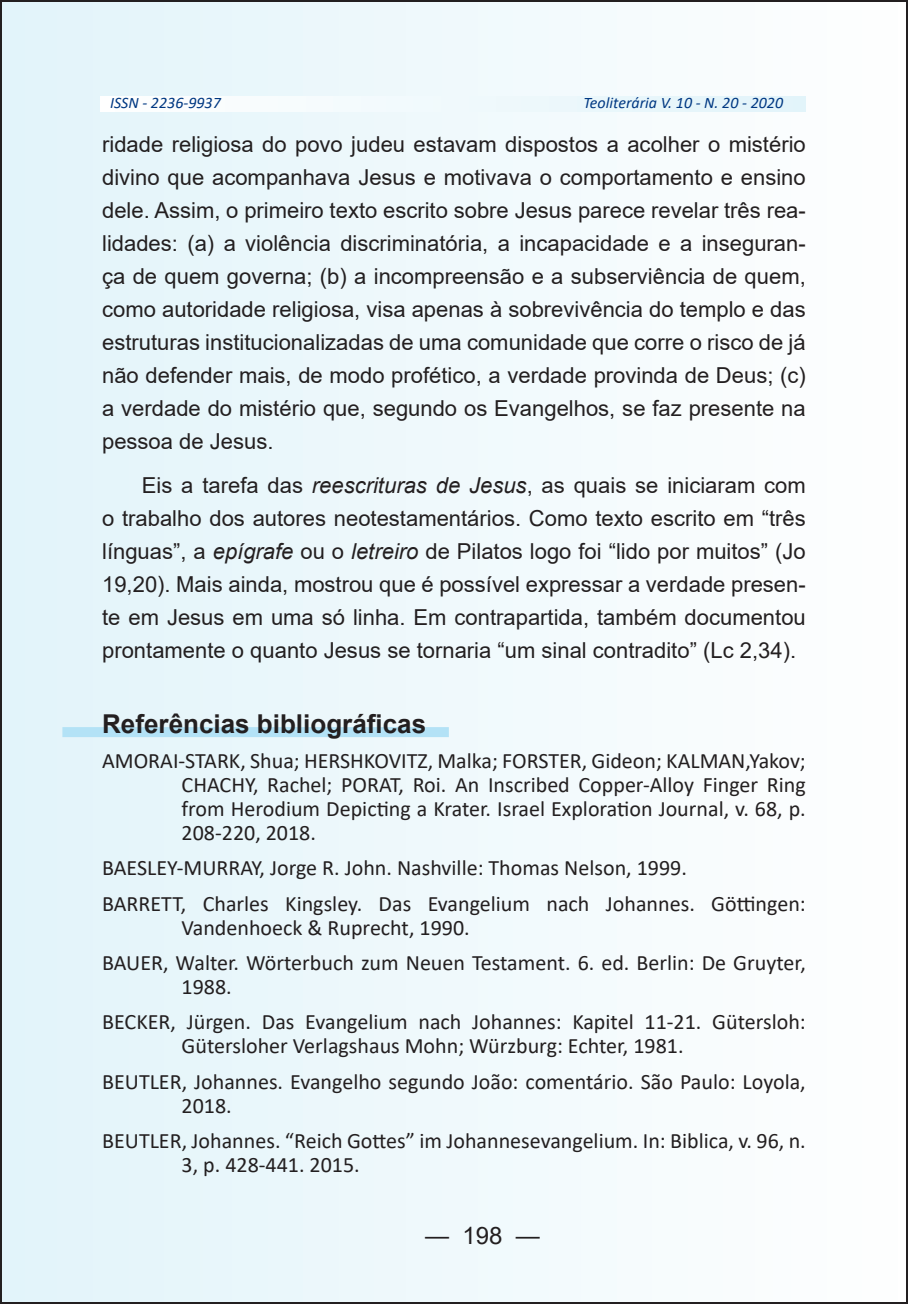
<style>
.page{position:relative;width:908px;height:1304px;background:#fff}
.page>*{position:absolute;margin:0;border:0;box-sizing:border-box;transform-origin:0 0}
.t1{font:700 26px "Arial";color:#231f20}
.t2{font:24px "Arial";color:#231f20}
.t3{font:22px/33px "Arial";color:#231f20;text-align:justify}
.t4{font:22px/35.4px "Calibri";color:#231f20}
.t5{font:italic 16px "Calibri";color:#003882}
.s1{font-style:italic}
</style>
<div class="page">
<div style="left:1px;top:1px;width:905px;height:1302px;background:linear-gradient(to right,#e2f4fa,#fefefe)"></div>
<svg style="left:100px;top:96px;width:705px;height:15px"></svg>
<div style="left:62px;top:727px;width:386px;height:10px;background:#b3e2f6"></div>
<p class="t5" style="left:110px;top:92px;width:112px">ISSN - 2236-9937</p>
<p class="t5" style="left:583px;top:92px;width:201px">Teoliterária V. 10 - N. 20 - 2020</p>
<p class="t3" style="left:102px;top:128px;width:704px">ridade religiosa do povo judeu estavam dispostos a acolher o mistério divino que acompanhava Jesus e motivava o comportamento e ensino dele. Assim, o primeiro texto escrito sobre Jesus parece revelar três rea&shy;lidades: (a) a violência discriminatória, a incapacidade e a inseguran&shy;ça de quem governa; (b) a incompreensão e a subserviência de quem, como autoridade religiosa, visa apenas à sobrevivência do templo e das estruturas institucionalizadas de uma comunidade que corre o risco de já não defender mais, de modo profético, a verdade provinda de Deus; (c) a verdade do mistério que, segundo os Evangelhos, se faz presente na pessoa de Jesus.</p>
<p class="t3" style="left:102px;top:469px;width:705px;text-indent:40px">Eis a tarefa das <span class="s1">reescrituras de Jesus</span>, as quais se iniciaram com o trabalho dos autores neotestamentários. Como texto escrito em “três línguas”, a <span class="s1">epígrafe</span> ou o <span class="s1">letreiro</span> de Pilatos logo foi “lido por muitos” (Jo 19,20). Mais ainda, mostrou que é possível expressar a verdade presen&shy;te em Jesus em uma só linha. Em contrapartida, também documentou prontamente o quanto Jesus se tornaria “um sinal contradito” (Lc 2,34).</p>
<p class="t1" style="left:102px;top:705px;width:325px">Referências bibliográficas</p>
<p class="t4" style="left:181px;top:748px;width:625px;line-height:24px;text-align:justify;text-indent:-79px">AMORAI-STARK, Shua; HERSHKOVITZ, Malka; FORSTER, Gideon; KALMAN,Yakov; CHACHY, Rachel; PORAT, Roi. An Inscribed Copper-Alloy Finger Ring from Herodium Depicting a Krater. Israel Exploration Journal, v. 68, p.<br>208-220, 2018.</p>
<p class="t4" style="left:102px;top:850px;width:704px">BAESLEY-MURRAY, Jorge R. John. Nashville: Thomas Nelson, 1999.<br>BARRETT, Charles Kingsley. Das Evangelium nach Johannes. Göttingen:</p>
<p class="t4" style="left:102px;top:909px;width:705px;text-indent:79px">Vandenhoeck &amp; Ruprecht, 1990.<br>BAUER, Walter. Wörterbuch zum Neuen Testament. 6. ed. Berlin: De Gruyter,</p>
<p class="t4" style="left:102px;top:969px;width:704px;text-indent:79px">1988.<br>BECKER, Jürgen. Das Evangelium nach Johannes: Kapitel 11-21. Gütersloh:</p>
<p class="t4" style="left:102px;top:1028px;width:704px;text-indent:79px">Gütersloher Verlagshaus Mohn; Würzburg: Echter, 1981.<br>BEUTLER, Johannes. Evangelho segundo João: comentário. São Paulo: Loyola,</p>
<p class="t4" style="left:102px;top:1087px;width:704px;text-indent:79px">2018.<br>BEUTLER, Johannes. “Reich Gottes” im Johannesevangelium. In: Biblica, v. 96, n.</p>
<p class="t4" style="left:181px;top:1147px;width:180px">3, p. 428-441. 2015.</p>
<p class="t2" style="left:425px;top:1218px;width:116px">— 198 —</p>
</div>
